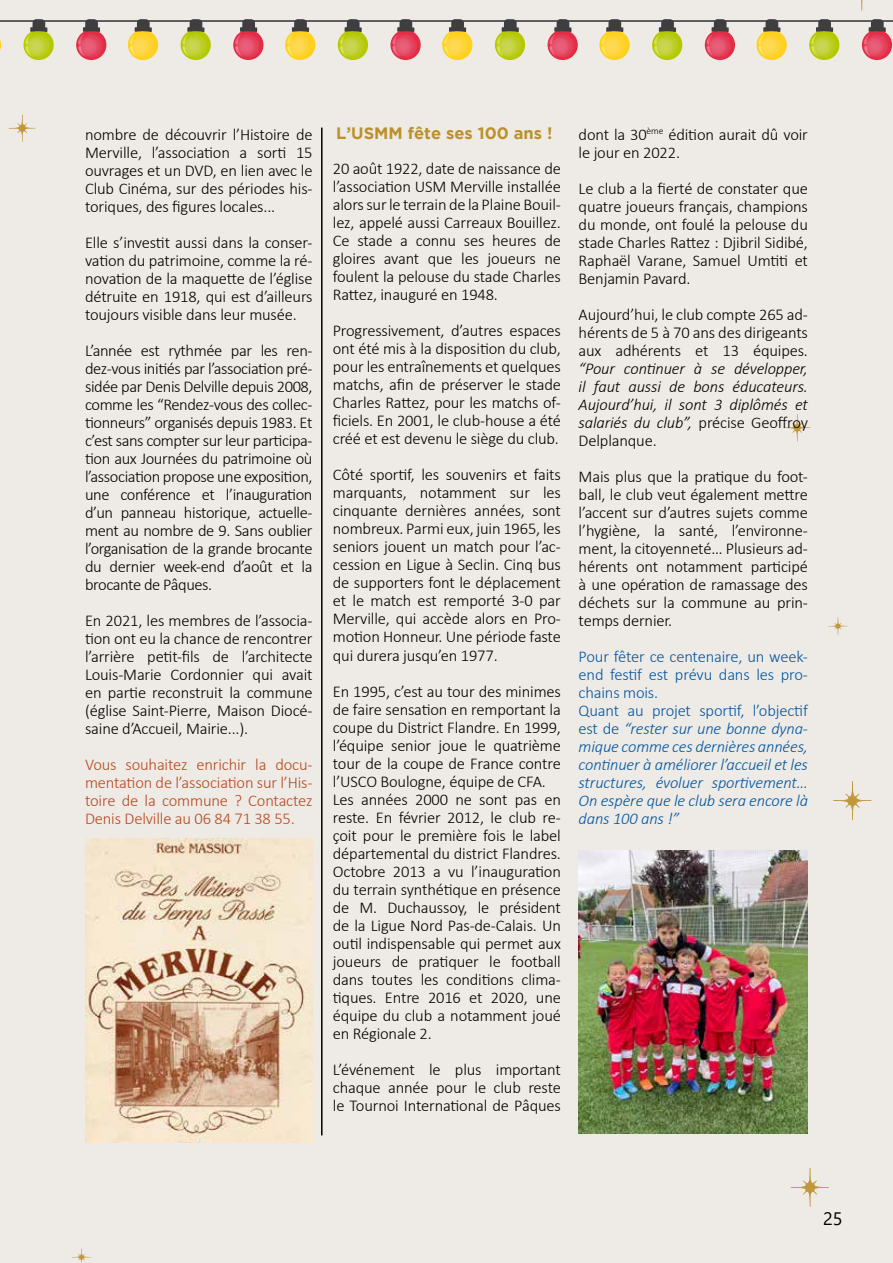
<style>
.page{position:relative;width:893px;height:1263px;background:#eeeae5}
.page>*{position:absolute;margin:0;border:0;box-sizing:border-box;transform-origin:0 0}
.t1{font:18px "Segoe UI";color:#000}
.t2{font:300 16.5px/18px "Calibri";letter-spacing:-.01em;color:#000;text-align:justify}
.t3{font:italic 300 16.5px/18px "Calibri";letter-spacing:-.01em;color:#0057a3}
.t4{font:italic 300 16.5px/18px "Calibri";letter-spacing:-.01em;color:#000;text-align:justify}
.t5{font:300 16.5px/18px "Calibri";letter-spacing:-.01em;color:#b6491f;text-align:justify}
.t6{font:700 16.5px "Gotham";color:#bb912b}
.s1{font-style:normal}
</style>
<div class="page">
<svg style="left:72px;top:1248px;width:19px;height:15px"></svg>
<svg style="left:833px;top:781px;width:38px;height:39px"></svg>
<svg style="left:828px;top:617px;width:19px;height:18px"></svg>
<svg style="left:8px;top:115px;width:27px;height:27px"></svg>
<svg style="left:861px;top:0;width:2px;height:11px"></svg>
<svg style="left:783px;top:414px;width:27px;height:27px"></svg>
<svg style="left:790px;top:1168px;width:39px;height:39px"></svg>
<svg style="left:0;top:19px;width:893px;height:41px"></svg>
<img style="left:85px;top:839px;width:228px;height:303px">
<hr style="left:321px;top:128px;width:2px;height:1007px;background:#000">
<img style="left:579px;top:850px;width:229px;height:283px">
<p class="t2" style="left:85px;top:125px;width:229px">nombre de découvrir l’Histoire de Merville, l’association a sorti 15 ouvrages et un DVD, en lien avec le Club Cinéma, sur des périodes his&shy;toriques, des figures locales...</p>
<p class="t2" style="left:85px;top:233px;width:229px">Elle s’investit aussi dans la conser&shy;vation du patrimoine, comme la ré&shy;novation de la maquette de l’église détruite en 1918, qui est d’ailleurs toujours visible dans leur musée.</p>
<p class="t2" style="left:85px;top:341px;width:229px">L’année est rythmée par les ren&shy;dez-vous initiés par l’association pré&shy;sidée par Denis Delville depuis 2008, comme les “Rendez-vous des collec&shy;tionneurs” organisés depuis 1983. Et c’est sans compter sur leur participa&shy;tion aux Journées du patrimoine où l’association propose une exposition, une conférence et l’inauguration d’un panneau historique, actuelle&shy;ment au nombre de 9. Sans oublier l’organisation de la grande brocante du dernier week-end d’août et la brocante de Pâques.</p>
<p class="t2" style="left:85px;top:611px;width:229px">En 2021, les membres de l’associa&shy;tion ont eu la chance de rencontrer l’arrière petit-fils de l’architecte Louis-Marie Cordonnier qui avait en partie reconstruit la commune (église Saint-Pierre, Maison Diocé&shy;saine d’Accueil, Mairie...).</p>
<p class="t5" style="left:85px;top:755px;width:229px">Vous souhaitez enrichir la docu&shy;mentation de l’association sur l’His&shy;toire de la commune ? Contactez Denis Delville au 06 84 71 38 55.</p>
<p class="t6" style="left:336px;top:124px;width:218px">L’USMM fête ses 100 ans !</p>
<p class="t2" style="left:579px;top:125px;width:231px">dont la 30<sup>ème</sup> édition aurait dû voir le jour en 2022.</p>
<p class="t2" style="left:579px;top:179px;width:231px">Le club a la fierté de constater que quatre joueurs français, champions du monde, ont foulé la pelouse du stade Charles Rattez : Djibril Sidibé, Raphaël Varane, Samuel Umtiti et Benjamin Pavard.</p>
<p class="t2" style="left:579px;top:305px;width:231px">Aujourd’hui, le club compte 265 ad&shy;hérents de 5 à 70 ans des dirigeants aux adhérents et 13 équipes.</p>
<p class="t4" style="left:579px;top:359px;width:231px">“Pour continuer à se développer, il faut aussi de bons éducateurs.<br>Aujourd’hui, il sont 3 diplômés et salariés du club”, <span class="s1">précise Geoffroy Delplanque.</span></p>
<p class="t2" style="left:579px;top:467px;width:231px">Mais plus que la pratique du foot&shy;ball, le club veut également mettre l’accent sur d’autres sujets comme l’hygiène, la santé, l’environne&shy;ment, la citoyenneté… Plusieurs ad&shy;hérents ont notamment participé à une opération de ramassage des déchets sur la commune au prin&shy;temps dernier.</p>
<p class="t3" style="left:579px;top:647px;width:231px"><span class="s1">Pour fêter ce centenaire, un week&shy;end festif est prévu dans les pro&shy;chains mois.<br>Quant au projet sportif, l’objectif est de</span> “rester sur une bonne dyna&shy;mique comme ces dernières années, continuer à améliorer l’accueil et les structures, évoluer sportivement…<br>On espère que le club sera encore là dans 100 ans !”</p>
<p class="t2" style="left:333px;top:160px;width:230px">20 août 1922, date de naissance de l’association USM Merville installée alors sur le terrain de la Plaine Bouil&shy;lez, appelé aussi Carreaux Bouillez.<br>Ce stade a connu ses heures de gloires avant que les joueurs ne foulent la pelouse du stade Charles Rattez, inauguré en 1948.</p>
<p class="t2" style="left:333px;top:322px;width:230px">Progressivement, d’autres espaces ont été mis à la disposition du club, pour les entraînements et quelques matchs, afin de préserver le stade Charles Rattez, pour les matchs of&shy;ficiels. En 2001, le club-house a été créé et est devenu le siège du club.</p>
<p class="t2" style="left:333px;top:466px;width:230px">Côté sportif, les souvenirs et faits marquants, notamment sur les cinquante dernières années, sont nombreux. Parmi eux, juin 1965, les seniors jouent un match pour l’ac&shy;cession en Ligue à Seclin. Cinq bus de supporters font le déplacement et le match est remporté 3-0 par Merville, qui accède alors en Pro&shy;motion Honneur. Une période faste qui durera jusqu’en 1977.</p>
<p class="t2" style="left:333px;top:682px;width:230px;text-align:left">En 1995, c’est au tour des minimes de faire sensation en remportant la coupe du District Flandre. En 1999, l’équipe senior joue le quatrième tour de la coupe de France contre l’USCO Boulogne, équipe de CFA.<br>Les années 2000 ne sont pas en reste. En février 2012, le club re&shy;çoit pour le première fois le label départemental du district Flandres.<br>Octobre 2013 a vu l’inauguration du terrain synthétique en présence de M. Duchaussoy, le président de la Ligue Nord Pas-de-Calais. Un outil indispensable qui permet aux joueurs de pratiquer le football dans toutes les conditions clima&shy;tiques. Entre 2016 et 2020, une équipe du club a notamment joué en Régionale 2.</p>
<p class="t2" style="left:333px;top:1060px;width:230px">L’événement le plus important chaque année pour le club reste le Tournoi International de Pâques</p>
<p class="t1" style="left:820px;top:1200px;width:24px">2525</p>
</div>
